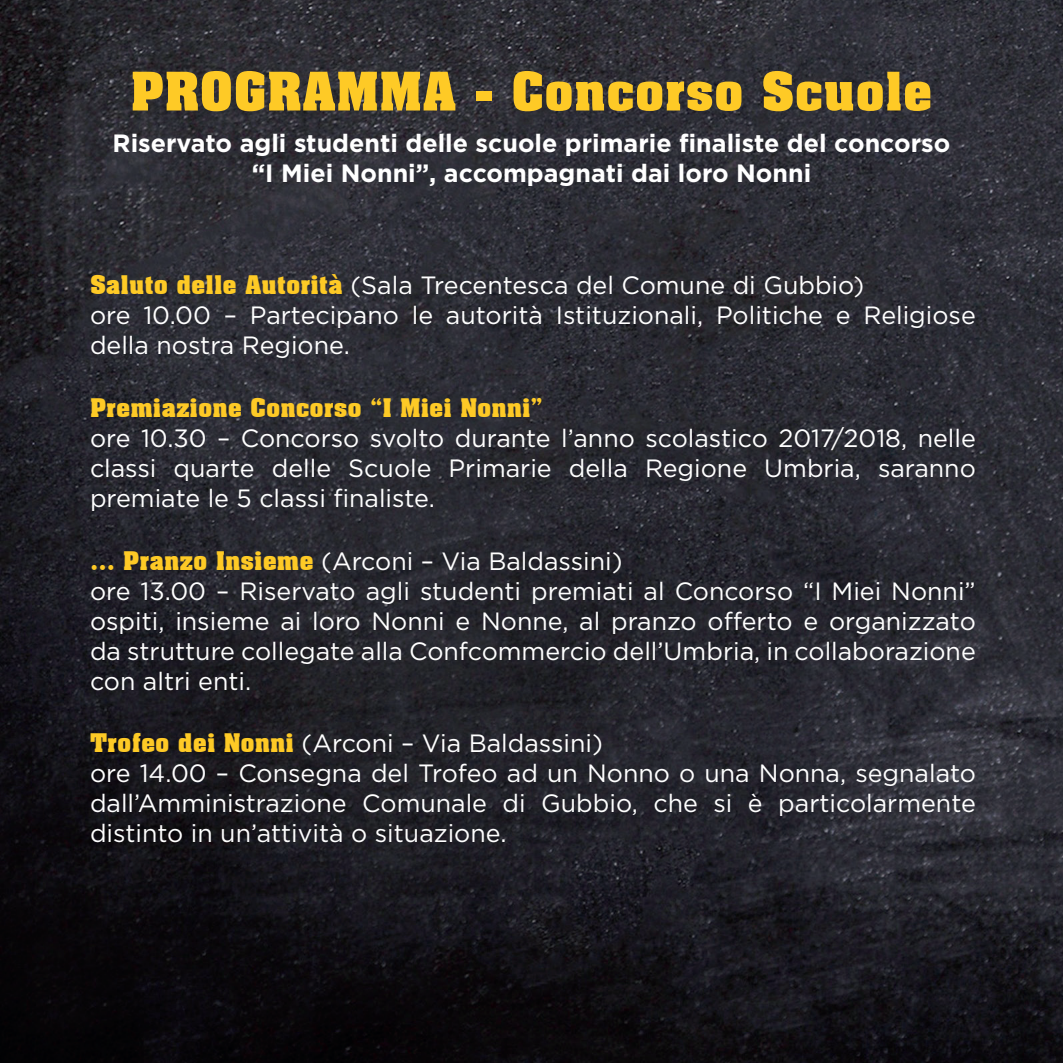
<style>
.page{position:relative;width:1063px;height:1063px;background:#fff}
.page>*{position:absolute;margin:0;border:0;box-sizing:border-box;transform-origin:0 0}
.t1{font:700 52.25px "Aachen BT";color:#feca26}
.t2{font:25px/30px "Gotham";color:#fff}
.t3{font:700 25px/30px "Gotham";color:#fff;text-align:center}
.t4{font:700 25px "Aachen BT";color:#feca26}
.s1{font-family:"Aachen BT";font-weight:700;color:#feca26}
</style>
<div class="page">
<img style="left:0;top:0;width:1063px;height:1063px">
<h1 class="t1" style="left:130px;top:59px;width:804px">PROGRAMMA - Concorso Scuole</h1>
<p class="t3" style="left:113px;top:128px;width:839px">Riservato agli studenti delle scuole primarie finaliste del concorso “I Miei Nonni”, accompagnati dai loro Nonni</p>
<p class="t2" style="left:90px;top:270px;width:887px"><span class="s1">Saluto delle Autorità</span> (Sala Trecentesca del Comune di Gubbio)<br>ore 10.00 – Partecipano le autorità Istituzionali, Politiche e Religiose della nostra Regione.</p>
<p class="t4" style="left:90px;top:392px;width:454px">Premiazione Concorso “I Miei Nonni”</p>
<p class="t2" style="left:90px;top:423px;width:887px;text-align:justify">ore 10.30 – Concorso svolto durante l’anno scolastico 2017/2018, nelle classi quarte delle Scuole Primarie della Regione Umbria, saranno premiate le 5 classi finaliste.</p>
<p class="t2" style="left:90px;top:545px;width:887px"><span class="s1">… Pranzo Insieme</span> (Arconi – Via Baldassini)<br>ore 13.00 – Riservato agli studenti premiati al Concorso “I Miei Nonni” ospiti, insieme ai loro Nonni e Nonne, al pranzo offerto e organizzato da strutture collegate alla Confcommercio dell’Umbria, in collaborazione con altri enti.</p>
<p class="t2" style="left:90px;top:728px;width:887px"><span class="s1">Trofeo dei Nonni</span> (Arconi – Via Baldassini)<br>ore 14.00 – Consegna del Trofeo ad un Nonno o una Nonna, segnalato dall’Amministrazione Comunale di Gubbio, che si è particolarmente distinto in un’attività o situazione.</p>
</div>
